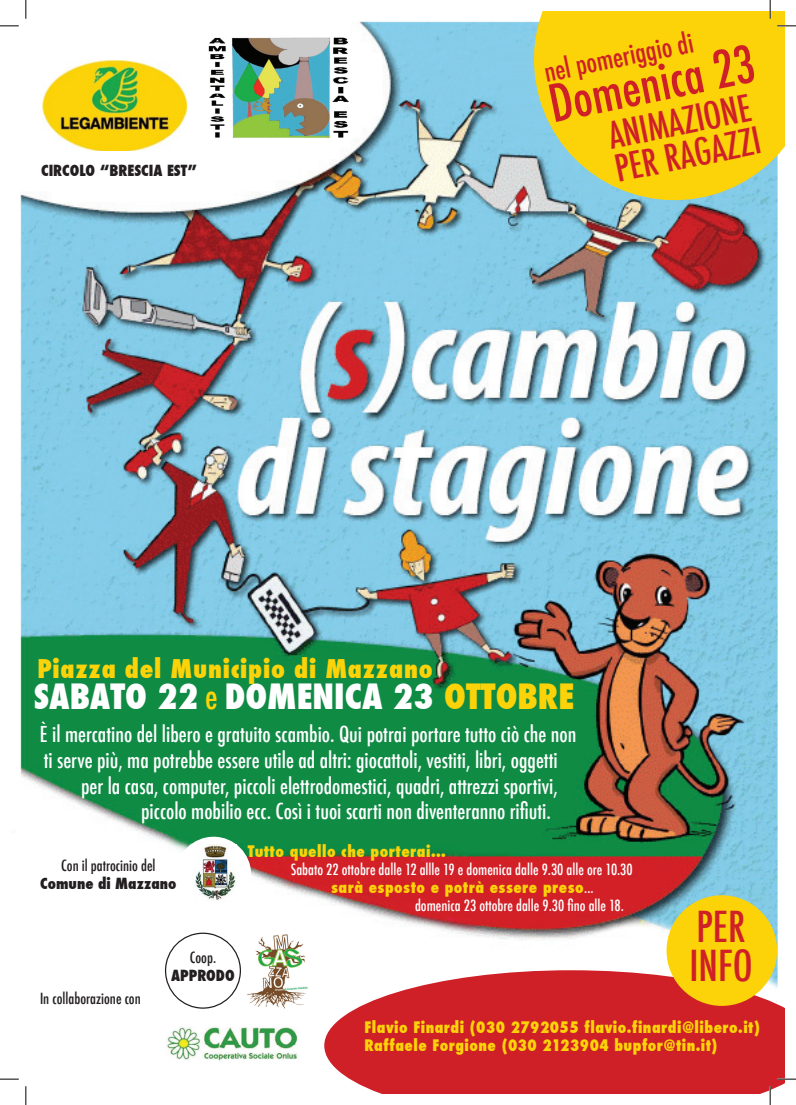
<style>
.page{position:relative;width:796px;height:1105px;background:#fff}
.page>*{position:absolute;margin:0;border:0;box-sizing:border-box;transform-origin:0 0}
.t1{font:500 condensed 50.25px "Futura";color:#cf2027}
.t2{font:500 condensed 41.62px/38.5px "Futura";color:#cf2027}
.t3{font:500 condensed 36.38px/33.8px "Futura";color:#cf2027}
.t4{font:800 condensed 34px "Futura";color:#fff}
.t5{font:500 condensed 27.12px "Futura";color:#cf2027}
.t6{font:800 condensed 25.25px "Futura";letter-spacing:.03em;color:#fcd308}
.t7{font:500 condensed 21.38px "Futura";color:#fff}
.t8{font:800 condensed 15.5px/18.6px "Futura";letter-spacing:.03em;color:#fcd308}
.t9{font:500 condensed 15px "Futura";color:#fff}
.t10{font:500 condensed 15px "Futura";color:#231f20}
.t11{font:800 condensed 15px "Futura";color:#231f20}
.s1{font-weight:500;color:#fcd308}
.s2{color:#fcd308}
.s3{font-weight:500;font-size:15px;color:#fff}
</style>
<div class="page">
<img style="left:12px;top:21px;width:766px;height:1059px">
<img style="left:42px;top:60px;width:144px;height:90px">
<img style="left:205px;top:38px;width:149px;height:101px">
<div style="left:176px;top:836px;width:75px;height:75px;background:#fff;border-radius:50%"></div>
<img style="left:195px;top:844px;width:41px;height:56px">
<img style="left:167px;top:1007px;width:135px;height:73px">
<svg style="left:324px;top:969px;width:460px;height:123px;background:#d4393f"></svg>
<img style="left:228px;top:931px;width:79px;height:76px">
<div style="left:666px;top:894px;width:111px;height:111px;background:#fcd308;border-radius:50%"></div>
<svg style="left:165px;top:932px;width:76px;height:76px"></svg>
<svg style="left:518px;top:12px;width:266px;height:204px;background:#e1ce3b"></svg>
<svg style="left:0;top:25px;width:19px;height:2px"></svg>
<svg style="left:777px;top:25px;width:19px;height:2px"></svg>
<svg style="left:0;top:1077px;width:19px;height:2px"></svg>
<svg style="left:777px;top:1077px;width:19px;height:2px"></svg>
<svg style="left:25px;top:0;width:2px;height:19px"></svg>
<svg style="left:25px;top:1086px;width:2px;height:18px"></svg>
<svg style="left:769px;top:0;width:2px;height:19px"></svg>
<svg style="left:769px;top:1085px;width:2px;height:19px"></svg>
<p class="t11" style="left:41px;top:160px;width:157px">CIRCOLO “BRESCIA EST”</p>
<p class="t5" style="left:541px;top:56px;width:153px;rotate:-12deg">nel pomeriggio di</p>
<h3 class="t3" style="left:605px;top:120px;width:149px;rotate:-12deg">ANIMAZIONE<br>PER RAGAZZI</h3>
<h1 class="t1" style="left:543px;top:74px;width:210px;rotate:-12deg">Domenica 23</h1>
<p class="t6" style="left:37px;top:651px;width:397px">Piazza del Municipio di Mazzano</p>
<h3 class="t4" style="left:34px;top:673px;width:542px">SABATO 22 <span class="s1">e</span> DOMENICA 23 <span class="s2">OTTOBRE</span></h3>
<p class="t7" style="left:40px;top:720px;width:538px">È il mercatino del libero e gratuito scambio. Qui potrai portare tutto ciò che non</p>
<p class="t7" style="left:44px;top:746px;width:515px">ti serve più, ma potrebbe essere utile ad altri: giocattoli, vestiti, libri, oggetti</p>
<p class="t7" style="left:81px;top:771px;width:478px">per la casa, computer, piccoli elettrodomestici, quadri, attrezzi sportivi,</p>
<p class="t7" style="left:141px;top:797px;width:411px">piccolo mobilio ecc. Così i tuoi scarti non diventeranno rifiuti.</p>
<p class="t8" style="left:248px;top:841px;width:200px">Tutto quello che porterai...</p>
<p class="t10" style="left:61px;top:855px;width:96px">Con il patrocinio del</p>
<p class="t11" style="left:40px;top:872px;width:138px">Comune di Mazzano</p>
<p class="t9" style="left:291px;top:859px;width:343px">Sabato 22 ottobre dalle 12 allle 19 e domenica dalle 9.30 alle ore 10.30</p>
<p class="t8" style="left:331px;top:878px;width:264px">sarà esposto e potrà essere preso<span class="s3">...</span></p>
<p class="t9" style="left:415px;top:895px;width:210px">domenica 23 ottobre dalle 9.30 fino alle 18.</p>
<p class="t10" style="left:40px;top:988px;width:102px">In collaborazione con</p>
<p class="t10" style="left:190px;top:947px;width:28px">Coop.</p>
<p class="t11" style="left:171px;top:965px;width:65px">APPRODO</p>
<h2 class="t2" style="left:689px;top:907px;width:65px">PER<br>INFO</h2>
<p class="t8" style="left:364px;top:1017px;width:397px">Flavio Finardi (030 2792055 flavio.finardi@libero.it)<br>Raffaele Forgione (030 2123904 bupfor@tin.it)</p>
</div>
